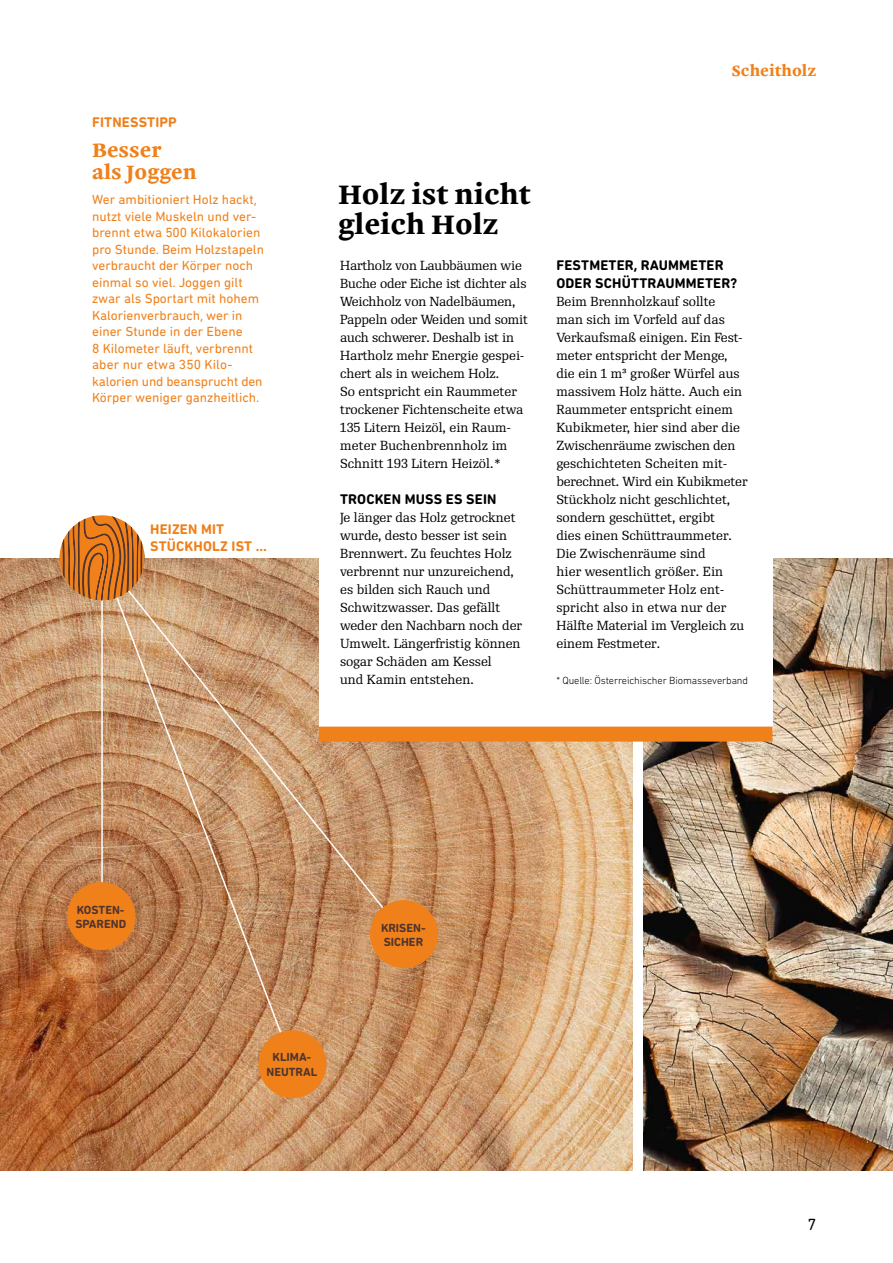
<style>
.page{position:relative;width:893px;height:1263px;background:#fff}
.page>*{position:absolute;margin:0;border:0;box-sizing:border-box;transform-origin:0 0}
.t1{font:700 27px/30px "Malabar LT Pro";color:#000}
.t2{font:700 19.5px/21.8px "Malabar LT Pro";color:#f0801a}
.t3{font:16.5px "DIN Next Rounded LT Pro";color:#000}
.t4{font:700 15px "Malabar LT Pro";color:#f0801a}
.t5{font:700 14.25px/18px "DIN Next Rounded LT Pro";letter-spacing:.01em;color:#000}
.t6{font:700 14.25px/17.2px "DIN Next Rounded LT Pro";letter-spacing:.01em;color:#f0801a}
.t7{font:13.5px/16.5px "DIN Next Rounded LT Pro";color:#f0801a}
.t8{font:12.75px/18px "Re Public";color:#000}
.t9{font:700 12px/14.2px "DIN Next Rounded LT Pro";color:#50342d}
.t10{font:300 10.5px "DIN Next Rounded LT Pro";letter-spacing:-.01em;color:#000}
</style>
<div class="page">
<img style="left:0;top:558px;width:633px;height:612px">
<img style="left:643px;top:558px;width:250px;height:612px">
<svg style="left:100px;top:936px;width:194px;height:130px;background:#b98056"></svg>
<svg style="left:100px;top:558px;width:306px;height:378px;background:#c3956e"></svg>
<div style="left:67px;top:882px;width:68px;height:68px;background:#f0801a;border-radius:50%"></div>
<div style="left:370px;top:900px;width:68px;height:68px;background:#f0801a;border-radius:50%"></div>
<div style="left:258px;top:1030px;width:68px;height:68px;background:#f0801a;border-radius:50%"></div>
<div style="left:319px;top:471px;width:453px;height:259px;background:#fff"></div>
<div style="left:319px;top:727px;width:453px;height:15px;background:#f0801a"></div>
<svg style="left:60px;top:515px;width:85px;height:85px;background:#c98041"></svg>
<p class="t6" style="left:92px;top:114px;width:86px">FITNESSTIPP</p>
<h2 class="t2" style="left:92px;top:138px;width:106px">Besser<br>als Joggen</h2>
<p class="t7" style="left:92px;top:191px;width:173px">Wer ambitioniert Holz hackt, nutzt viele Muskeln und ver&shy;brennt etwa 500 Kilokalorien pro Stunde. Beim Holzstapeln verbraucht der Körper noch einmal so viel. Joggen gilt zwar als Sportart mit hohem<br>Kalorienverbrauch, wer in einer Stunde in der Ebene<br>8 Kilometer läuft, verbrennt aber nur etwa 350 Kilo&shy;kalorien und beansprucht den<br>Körper weniger ganzheitlich.</p>
<p class="t6" style="left:150px;top:520px;width:118px">HEIZEN MIT<br>STÜCKHOLZ IST …</p>
<p class="t4" style="left:731px;top:58px;width:87px">Scheitholz</p>
<h1 class="t1" style="left:338px;top:177px;width:194px">Holz ist nicht gleich Holz</h1>
<p class="t8" style="left:340px;top:256px;width:189px">Hartholz von Laubbäumen wie<br>Buche oder Eiche ist dichter als<br>Weichholz von Nadelbäumen,<br>Pappeln oder Weiden und somit auch schwerer. Deshalb ist in<br>Hartholz mehr Energie gespei&shy;chert als in weichem Holz.<br>So entspricht ein Raummeter trockener Fichtenscheite etwa<br>135 Litern Heizöl, ein Raum&shy;meter Buchenbrennholz im<br>Schnitt 193 Litern Heizöl. *</p>
<p class="t5" style="left:340px;top:490px;width:158px">TROCKEN MUSS ES SEIN</p>
<p class="t8" style="left:340px;top:508px;width:183px">Je länger das Holz getrocknet wurde, desto besser ist sein<br>Brennwert. Zu feuchtes Holz verbrennt nur unzureichend, es bilden sich Rauch und<br>Schwitzwasser. Das gefällt weder den Nachbarn noch der<br>Umwelt. Längerfristig können sogar Schäden am Kessel<br>und Kamin entstehen.</p>
<p class="t5" style="left:556px;top:256px;width:182px">FESTMETER, RAUMMETER<br>ODER SCHÜTTRAUMMETER?</p>
<p class="t8" style="left:556px;top:292px;width:193px">Beim Brennholzkauf sollte<br>man sich im Vorfeld auf das<br>Verkaufsmaß einigen. Ein Fest&shy;meter entspricht der Menge, die ein 1 m³ großer Würfel aus massivem Holz hätte. Auch ein<br>Raummeter entspricht einem<br>Kubikmeter, hier sind aber die<br>Zwischenräume zwischen den geschichteten Scheiten mit&shy;berechnet. Wird ein Kubikmeter<br>Stückholz nicht geschlichtet, sondern geschüttet, ergibt<br>dies einen Schüttraummeter.<br>Die Zwischenräume sind<br>hier wesentlich größer. Ein<br>Schüttraummeter Holz ent&shy;spricht also in etwa nur der<br>Hälfte Material im Vergleich zu einem Festmeter.</p>
<p class="t10" style="left:556px;top:674px;width:193px">* Quelle: Österreichischer Biomasseverband</p>
<p class="t9" style="left:75px;top:902px;width:52px">KOSTEN-<br>SPAREND</p>
<p class="t9" style="left:266px;top:1050px;width:52px;text-align:center">KLIMA-<br>NEUTRAL</p>
<p class="t9" style="left:381px;top:920px;width:46px">KRISEN-<br>SICHER</p>
<p class="t3" style="left:807px;top:1215px;width:10px">7</p>
</div>
